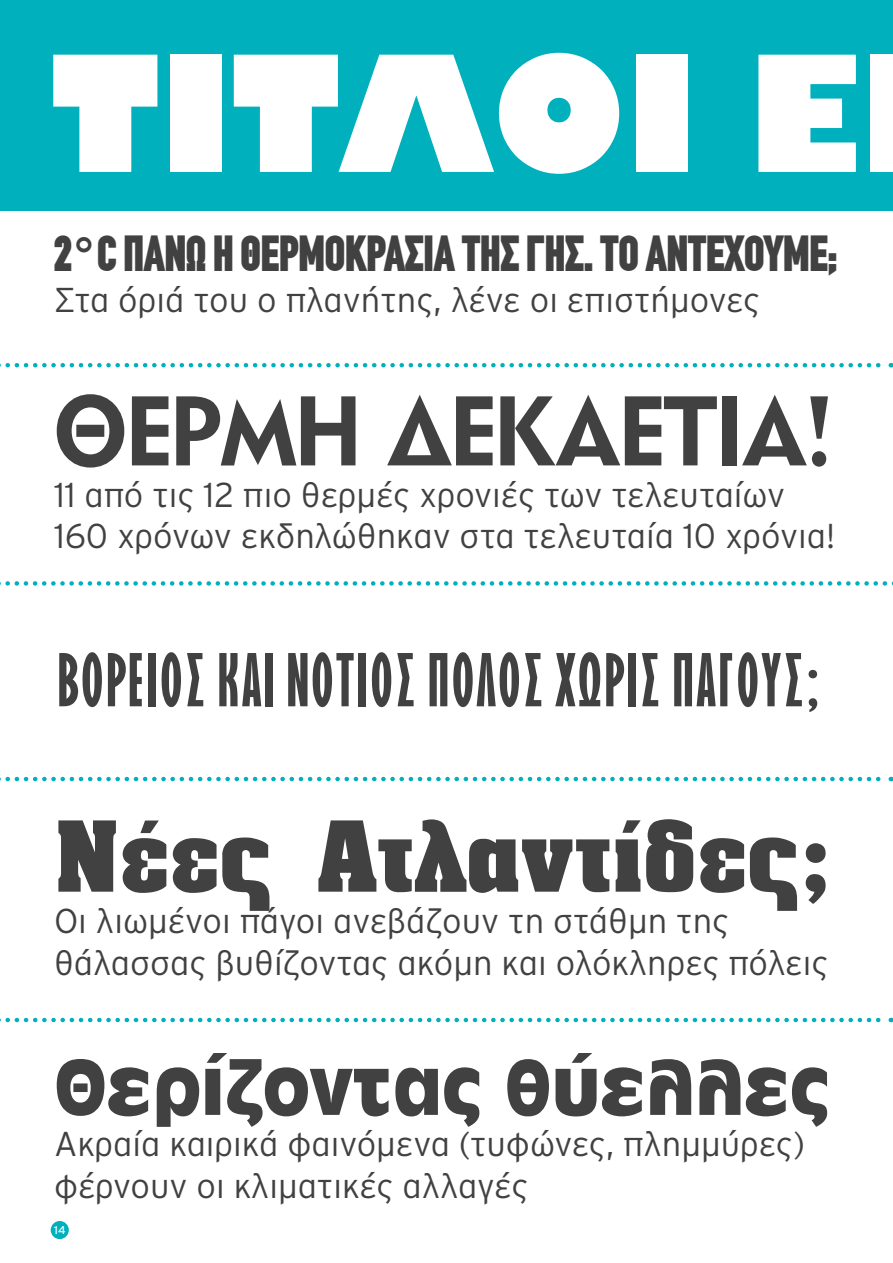
<style>
.page{position:relative;width:893px;height:1263px;background:#fff}
.page>*{position:absolute;margin:0;border:0;box-sizing:border-box;transform-origin:0 0}
.t1{font:700 157.35px "Gill Sans Hel Ult";letter-spacing:-.015em;color:#fff}
.t2{font:100.5px "UB Lucky";color:#414142}
.t3{font:300 97.5px "CF Daphne";color:#414142}
.t4{font:900 82.5px "UB Antique Olive";color:#414142}
.t5{font:700 79.8px "Gill Sans Hel Ex Con";letter-spacing:-.05em;color:#414142}
.t6{font:900 condensed 49.5px "CF Din";letter-spacing:-.005em;color:#414142}
.t7{font:300 34.5px/41.4px "Interstate GR";color:#414142}
.t8{font:11.25px "Interstate GR";color:#fff}
.s1{font-family:"Meta Book Greek LF";font-weight:400;font-style:italic;font-stretch:normal}
</style>
<div class="page">
<div style="left:51px;top:1221px;width:18px;height:18px;background:#00b0bd;border-radius:50%"></div>
<div style="left:0;top:0;width:893px;height:211px;background:#00b0bd"></div>
<svg style="left:0;top:363px;width:892px;height:4px"></svg>
<svg style="left:0;top:777px;width:892px;height:4px"></svg>
<svg style="left:0;top:1018px;width:892px;height:4px"></svg>
<svg style="left:0;top:581px;width:893px;height:5px"></svg>
<h1 class="t1" style="left:50px;top:27px;width:811px">ΤΙΤΛΟΙ Ε</h1>
<h3 class="t6" style="left:54px;top:225px;width:785px">2<span class="s1">°</span> C ΠΑΝΩ Η ΘΕΡΜΟΚΡΑΣΙΑ ΤΗΣ ΓΗΣ. ΤΟ ΑΝΤΕΧΟΥΜΕ;</h3>
<p class="t7" style="left:54px;top:279px;width:708px">Στα όριά του ο πλανήτης, λένε οι επιστήμονες</p>
<h3 class="t3" style="left:54px;top:386px;width:779px">Θερμή δεκαετία!</h3>
<p class="t7" style="left:54px;top:474px;width:783px">11 από τις 12 πιο θερμές χρονιές των τελευταίων<br>160 χρόνων εκδηλώθηκαν στα τελευταία 10 χρόνια!</p>
<h3 class="t5" style="left:54px;top:640px;width:770px">ΒΟΡΕΙΟΣ ΚΑΙ ΝΟΤΙΟΣ ΠΟΛΟΣ ΧΩΡΙΣ ΠΑΓΟΥΣ;</h3>
<h2 class="t2" style="left:54px;top:809px;width:774px">Νέες Ατλαντίδες;</h2>
<p class="t7" style="left:54px;top:900px;width:776px">Οι λιωμένοι πάγοι ανεβάζουν τη στάθμη της θάλασσας βυθίζοντας ακόμη και ολόκληρες πόλεις</p>
<h3 class="t4" style="left:54px;top:1043px;width:777px">Θερίζοντας θύελλες</h3>
<p class="t7" style="left:54px;top:1123px;width:752px">Ακραία καιρικά φαινόμενα (τυφώνες, πλημμύρες) φέρνουν οι κλιματικές αλλαγές</p>
<p class="t8" style="left:54px;top:1223px;width:13px">14</p>
</div>
